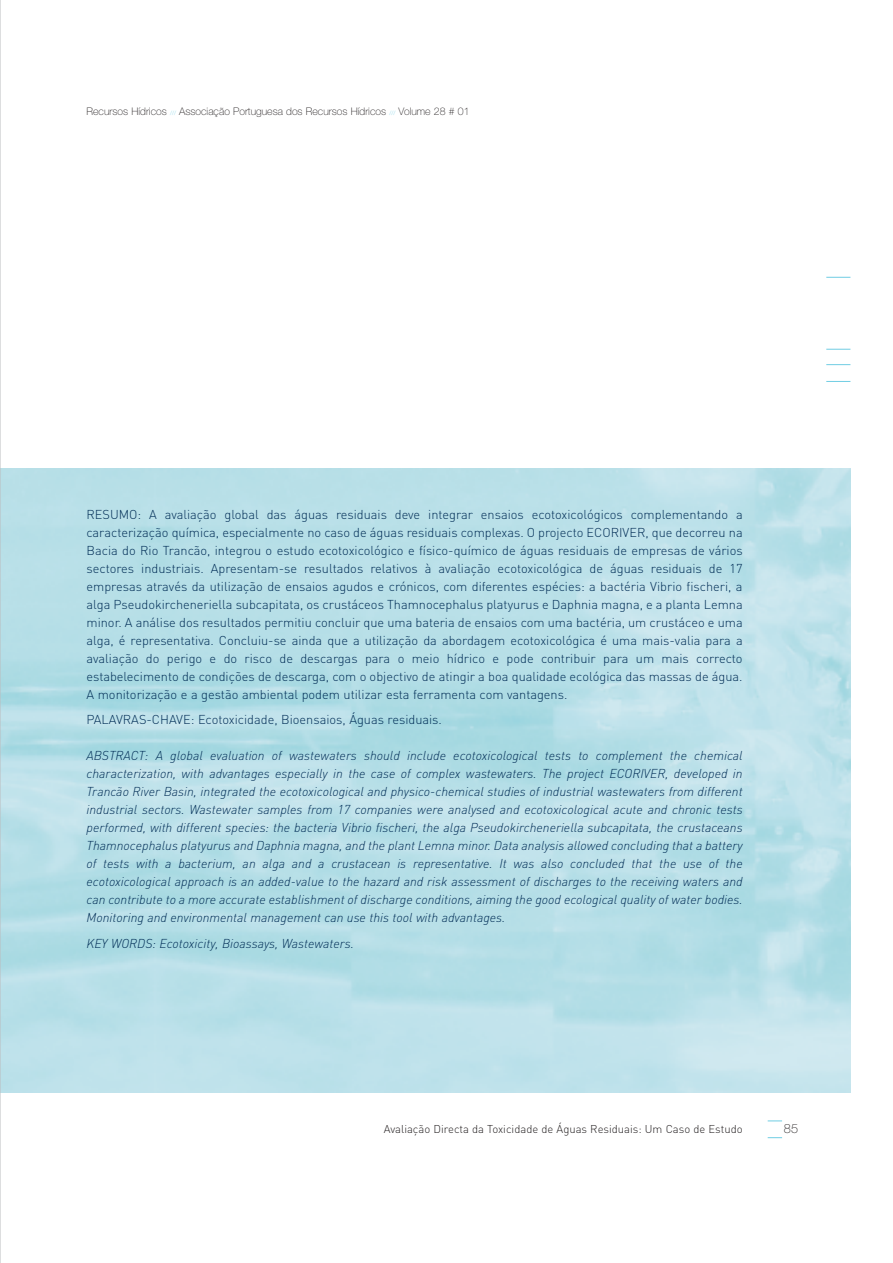
<style>
.page{position:relative;width:893px;height:1263px;background:#fff}
.page>*{position:absolute;margin:0;border:0;box-sizing:border-box;transform-origin:0 0}
.t1{font:300 12.75px/18px "DIN";color:#002c55;text-align:justify}
.t2{font:italic 300 12.75px/18px "DIN";color:#002c55;text-align:justify}
.t3{font:100 12.75px "Helvetica Neue";color:#231f20}
.t4{font:300 11.25px "DIN";color:#231f20}
.t5{font:100 10.5px "Helvetica Neue";color:#231f20}
.s1{font-size:6px;color:#70cde3}
</style>
<div class="page">
<svg style="left:768px;top:1121px;width:14px;height:1px"></svg>
<svg style="left:768px;top:1137px;width:14px;height:1px"></svg>
<hr style="left:0;top:0;width:1px;height:1263px;background:#bbbdc0">
<svg style="left:826px;top:277px;width:24px;height:1px"></svg>
<svg style="left:826px;top:349px;width:24px;height:1px"></svg>
<svg style="left:826px;top:364px;width:24px;height:1px"></svg>
<svg style="left:826px;top:381px;width:24px;height:1px"></svg>
<p class="t5" style="left:87px;top:108px;width:384px">Recursos Hídricos <span class="s1">///</span> Associação Portuguesa dos Recursos Hídricos <span class="s1">///</span> Volume 28 # 01</p>
<p class="t1" style="left:87px;top:507px;width:658px">RESUMO: A avaliação global das águas residuais deve integrar ensaios ecotoxicológicos complementando a caracterização química, especialmente no caso de águas residuais complexas. O projecto ECORIVER, que decorreu na Bacia do Rio Trancão, integrou o estudo ecotoxicológico e físico-químico de águas residuais de empresas de vários sectores industriais. Apresentam-se resultados relativos à avaliação ecotoxicológica de águas residuais de 17 empresas através da utilização de ensaios agudos e crónicos, com diferentes espécies: a bactéria Vibrio fischeri, a alga Pseudokircheneriella subcapitata, os crustáceos Thamnocephalus platyurus e Daphnia magna, e a planta Lemna minor. A análise dos resultados permitiu concluir que uma bateria de ensaios com uma bactéria, um crustáceo e uma alga, é representativa. Concluiu-se ainda que a utilização da abordagem ecotoxicológica é uma mais-valia para a avaliação do perigo e do risco de descargas para o meio hídrico e pode contribuir para um mais correcto estabelecimento de condições de descarga, com o objectivo de atingir a boa qualidade ecológica das massas de água.<br>A monitorização e a gestão ambiental podem utilizar esta ferramenta com vantagens.</p>
<p class="t1" style="left:87px;top:713px;width:357px">PALAVRAS-CHAVE: Ecotoxicidade, Bioensaios, Águas residuais.</p>
<p class="t2" style="left:87px;top:749px;width:658px">ABSTRACT: A global evaluation of wastewaters should include ecotoxicological tests to complement the chemical characterization, with advantages especially in the case of complex wastewaters. The project ECORIVER, developed in Trancão River Basin, integrated the ecotoxicological and physico-chemical studies of industrial wastewaters from different industrial sectors. Wastewater samples from 17 companies were analysed and ecotoxicological acute and chronic tests performed, with different species: the bacteria Vibrio fischeri, the alga Pseudokircheneriella subcapitata, the crustaceans Thamnocephalus platyurus and Daphnia magna, and the plant Lemna minor. Data analysis allowed concluding that a battery of tests with a bacterium, an alga and a crustacean is representative. It was also concluded that the use of the ecotoxicological approach is an added-value to the hazard and risk assessment of discharges to the receiving waters and can contribute to a more accurate establishment of discharge conditions, aiming the good ecological quality of water bodies.<br>Monitoring and environmental management can use this tool with advantages.</p>
<p class="t2" style="left:87px;top:936px;width:269px">KEY WORDS: Ecotoxicity, Bioassays, Wastewaters.</p>
<p class="t4" style="left:384px;top:1124px;width:360px">Avaliação Directa da Toxicidade de Águas Residuais: Um Caso de Estudo</p>
<p class="t3" style="left:784px;top:1124px;width:16px">85</p>
</div>
